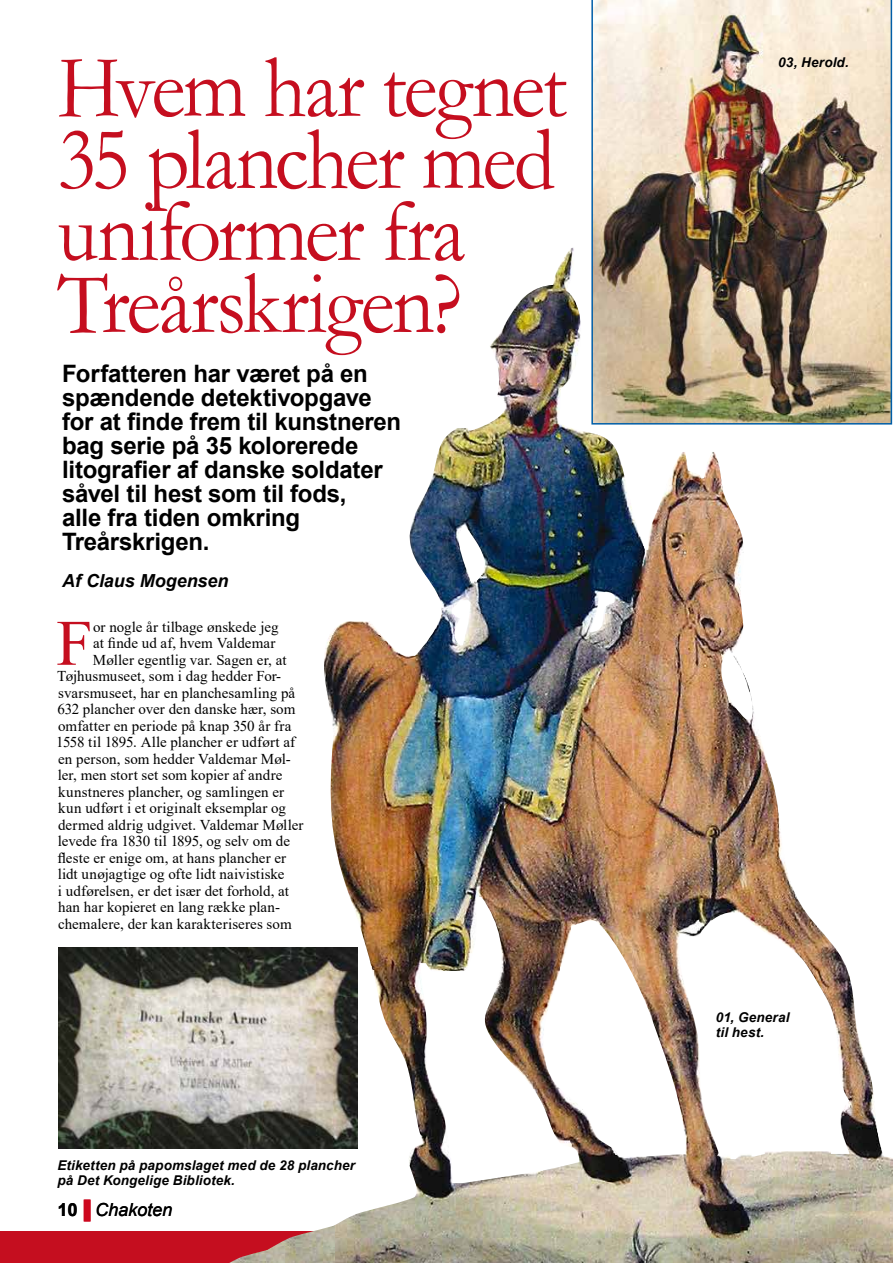
<style>
.page{position:relative;width:893px;height:1263px;background:#fff}
.page>*{position:absolute;margin:0;border:0;box-sizing:border-box;transform-origin:0 0}
.t1{font:90px/72px "Garamond";letter-spacing:-.03em;color:#c50e1f;scale:.92 1}
.t2{font:64.8px "Times New Roman";color:#c50e1f}
.t3{font:700 24px/24px "Arial";letter-spacing:-.01em;color:#000}
.t4{font:italic 700 18px "Arial";letter-spacing:-.005em;color:#000}
.t5{font:italic 18px "Arial";color:#000}
.t6{font:15px "Times New Roman";letter-spacing:.005em;color:#000}
.t7{font:italic 700 13.5px/15px "Arial";letter-spacing:.01em;color:#000}
.s1{font-weight:700;font-style:normal}
.s2{font-style:normal;color:#cd071e}
</style>
<div class="page">
<div style="left:0;top:1232px;width:893px;height:31px;background:#c50e1f"></div>
<img style="left:320px;top:248px;width:573px;height:1015px">
<img style="left:591px;top:0;width:301px;height:425px">
<img style="left:59px;top:947px;width:298px;height:201px">
<img style="left:257px;top:1225px;width:78px;height:38px">
<img style="left:229px;top:1245px;width:56px;height:18px">
<h1 class="t1" style="left:57px;top:49px;width:555px">Hvem har tegnet<br>35 plancher med uniformer fra<br>Treårskrigen?</h1>
<h3 class="t3" style="left:62px;top:361px;width:341px">Forfatteren har været på en spændende detektivopgave for at finde frem til kunstneren bag serie på 35 kolorerede litografier af danske soldater såvel til hest som til fods,<br>alle fra tiden omkring<br>Treårskrigen.</h3>
<p class="t4" style="left:62px;top:569px;width:168px">Af Claus Mogensen</p>
<h2 class="t2" style="left:56px;top:597px;width:38px">F</h2>
<p class="t6" style="left:93px;top:616px;width:187px">or nogle år tilbage ønskede jeg</p>
<p class="t6" style="left:93px;top:633px;width:184px">at finde ud af, hvem Valdemar</p>
<p class="t6" style="left:93px;top:649px;width:195px">Møller egentlig var. Sagen er, at</p>
<p class="t6" style="left:57px;top:666px;width:225px">Tøjhusmuseet, som i dag hedder For-</p>
<p class="t6" style="left:58px;top:682px;width:238px">svarsmuseet, har en planchesamling på</p>
<p class="t6" style="left:58px;top:699px;width:239px">632 plancher over den danske hær, som</p>
<p class="t6" style="left:58px;top:715px;width:235px">omfatter en periode på knap 350 år fra</p>
<p class="t6" style="left:56px;top:732px;width:241px">1558 til 1895. Alle plancher er udført af</p>
<p class="t6" style="left:58px;top:748px;width:234px">en person, som hedder Valdemar Møl-</p>
<p class="t6" style="left:58px;top:765px;width:226px">ler, men stort set som kopier af andre</p>
<p class="t6" style="left:58px;top:781px;width:228px">kunstneres plancher, og samlingen er</p>
<p class="t6" style="left:58px;top:798px;width:229px">kun udført i et originalt eksemplar og</p>
<p class="t6" style="left:58px;top:814px;width:247px">dermed aldrig udgivet. Valdemar Møller</p>
<p class="t6" style="left:58px;top:831px;width:234px">levede fra 1830 til 1895, og selv om de</p>
<p class="t6" style="left:58px;top:847px;width:230px">fleste er enige om, at hans plancher er</p>
<p class="t6" style="left:58px;top:864px;width:228px">lidt unøjagtige og ofte lidt naivistiske</p>
<p class="t6" style="left:58px;top:880px;width:233px">i udførelsen, er det især det forhold, at</p>
<p class="t6" style="left:58px;top:897px;width:224px">han har kopieret en lang række plan-</p>
<p class="t6" style="left:58px;top:913px;width:235px">chemalere, der kan karakteriseres som</p>
<p class="t7" style="left:57px;top:1159px;width:299px">Etiketten på papomslaget med de 28 plancher på Det Kongelige Bibliotek.</p>
<p class="t5" style="left:57px;top:1198px;width:116px"><span class="s1">10</span><span class="s2">▐</span> Chakoten</p>
<p class="t7" style="left:778px;top:55px;width:72px">03, Herold.</p>
<p class="t7" style="left:716px;top:1010px;width:75px">01, General til hest.</p>
</div>
